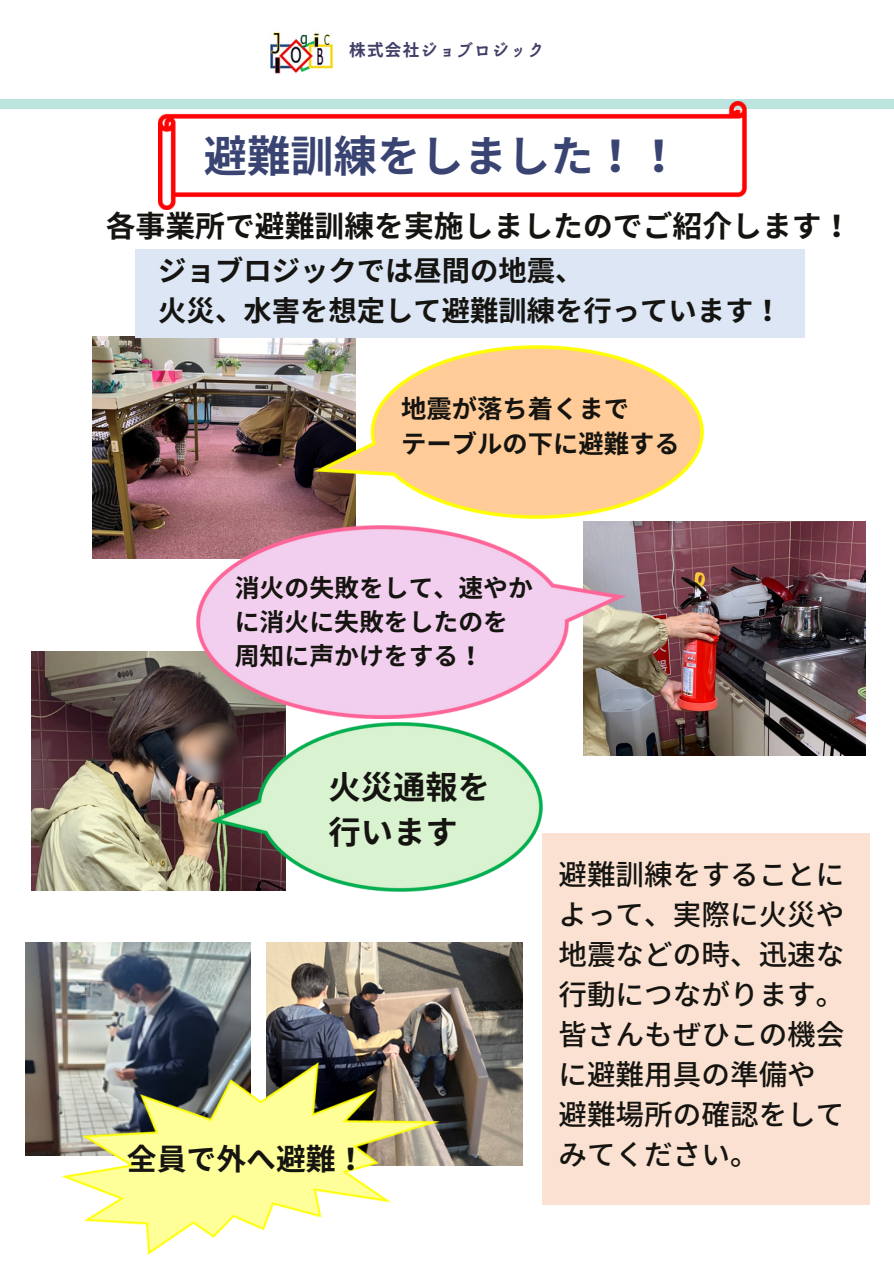
<style>
.page{position:relative;width:894px;height:1264px;background:#fff}
.page>*{position:absolute;margin:0;border:0;box-sizing:border-box;transform-origin:0 0}
.t1{font:700 43.35px "Noto Sans JP";color:#394473}
.t2{font:700 32.4px/45px "Noto Sans JP";color:#151410}
.t3{font:700 29.85px "Noto Sans JP";color:#151410}
.t4{font:500 28.65px/39.9px "Noto Sans JP";color:#151410}
.t5{font:700 28.35px/39.3px "Noto Sans JP";color:#151410}
.t6{font:700 25.35px/34.8px "Noto Sans JP";color:#151410}
.t7{font:700 24.9px/33.8px "Noto Sans JP";color:#151410}
.t8{font:700 16.5px "irohakaku C";letter-spacing:.08em;color:#3f3e67}
</style>
<div class="page">
<div style="left:0;top:99px;width:893px;height:9px;background:#bce4df"></div>
<img style="left:270px;top:32px;width:63px;height:42px">
<img style="left:93px;top:337px;width:262px;height:221px">
<img style="left:158px;top:101px;width:587px;height:108px">
<img style="left:583px;top:521px;width:282px;height:234px">
<img style="left:315px;top:346px;width:388px;height:172px">
<img style="left:32px;top:652px;width:253px;height:238px">
<img style="left:196px;top:526px;width:429px;height:192px">
<img style="left:210px;top:722px;width:332px;height:169px">
<img style="left:26px;top:942px;width:224px;height:213px">
<img style="left:267px;top:942px;width:255px;height:223px">
<img style="left:61px;top:1062px;width:378px;height:192px">
<p class="t8" style="left:349px;top:39px;width:197px">株式会社ジョブロジック</p>
<p class="t1" style="left:204px;top:122px;width:478px">避難訓練をしました！！</p>
<p class="t3" style="left:106px;top:202px;width:747px">各事業所で避難訓練を実施しましたのでご紹介します！</p>
<h2 class="t5" style="left:158px;top:250px;width:625px">ジョブロジックでは昼間の地震、<br>火災、水害を想定して避難訓練を行っています！</h2>
<p class="t6" style="left:401px;top:390px;width:280px">地震が落ち着くまで<br>テーブルの下に避難する</p>
<h3 class="t7" style="left:235px;top:570px;width:299px">消火の失敗をして、速やかに消火に失敗をしたのを周知に声かけをする！</h3>
<p class="t2" style="left:328px;top:762px;width:163px">火災通報を行います</p>
<p class="t3" style="left:127px;top:1135px;width:240px">全員で外へ避難！</p>
<p class="t4" style="left:558px;top:853px;width:287px">避難訓練をすることによって、実際に火災や地震などの時、迅速な行動につながります。皆さんもぜひこの機会に避難用具の準備や避難場所の確認をしてみてください。</p>
</div>
